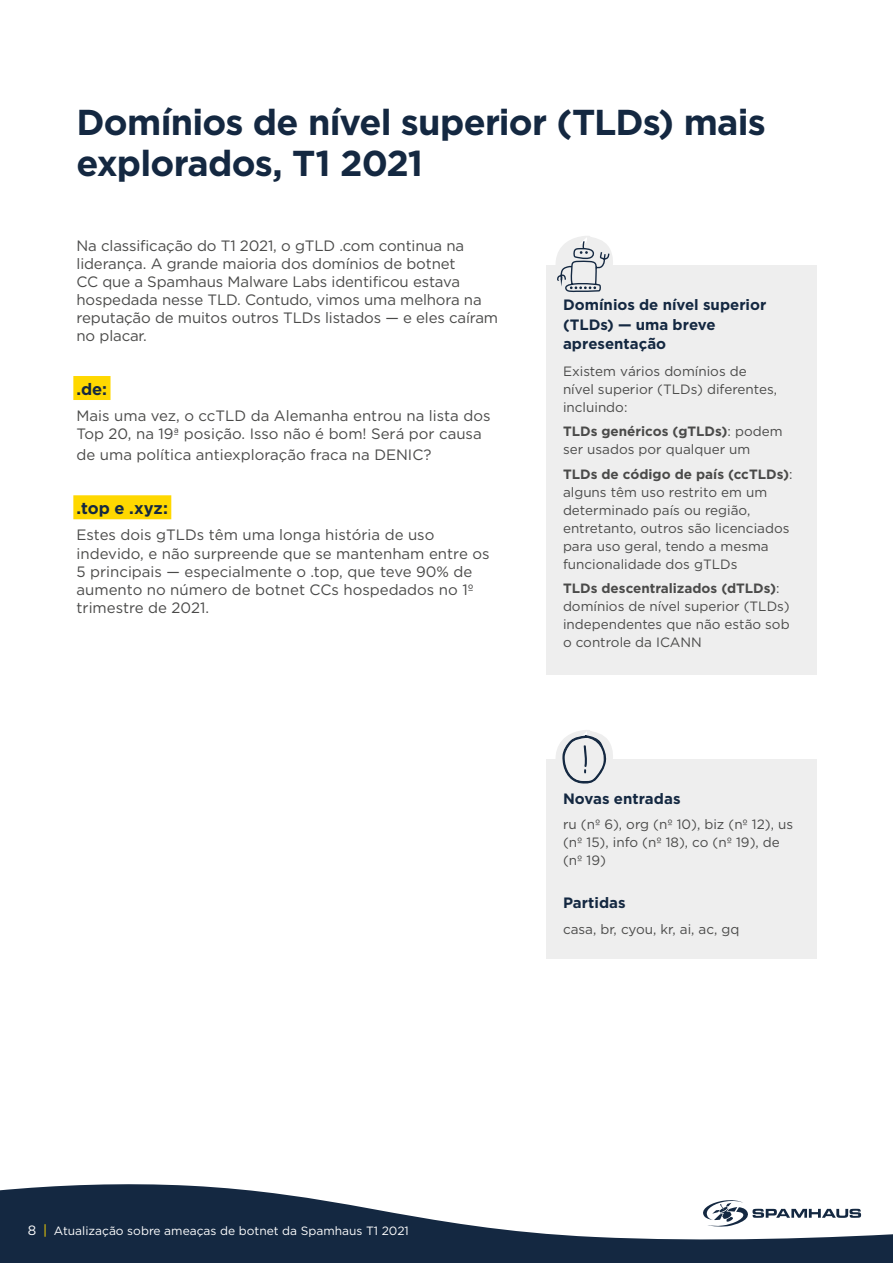
<style>
.page{position:relative;width:893px;height:1263px;background:#fff}
.page>*{position:absolute;margin:0;border:0;box-sizing:border-box;transform-origin:0 0}
.Page_heading{font:700 36px/40.5px "Gotham";letter-spacing:-.02em;color:#142841}
.Subhead{font:700 16.5px "Gotham";color:#142841}
.Body{font:15px/18px "Gotham";letter-spacing:-.01em;color:#4a4a49}
.Caption_heading{font:700 15px/19.5px "Gotham";color:#142841}
.t1{font:13.5px/18px "Gotham";color:#4a4a49}
.t2{font:12px "Gotham";color:#fff}
.s1{font-weight:700}
.s2{font-size:13.5px}
.s3{font-size:13.5px;color:#ffd800}
</style>
<div class="page">
<svg style="left:0;top:1184px;width:893px;height:79px;fill:#142841"></svg>
<svg style="left:702px;top:1199px;width:159px;height:28px"></svg>
<div style="left:73px;top:376px;width:38px;height:24px;background:#ffd800"></div>
<div style="left:73px;top:495px;width:98px;height:24px;background:#ffd800"></div>
<div style="left:546px;top:265px;width:270px;height:410px;background:#eee"></div>
<div style="left:546px;top:759px;width:270px;height:200px;background:#eee"></div>
<svg style="left:558px;top:730px;width:53px;height:54px"></svg>
<svg style="left:556px;top:236px;width:55px;height:57px"></svg>
<p class="Page_heading" style="left:77px;top:102px;width:691px">Domínios de nível superior (TLDs) mais explorados, T1 2021</p>
<p class="Body" style="left:77px;top:236px;width:423px">Na classificação do T1 2021, o gTLD .com continua na liderança. A grande maioria dos domínios de botnet<br>CC que a Spamhaus Malware Labs identificou estava hospedada nesse TLD. Contudo, vimos uma melhora na reputação de muitos outros TLDs listados — e eles caíram no placar.</p>
<p class="Subhead" style="left:77px;top:378px;width:32px">.de:</p>
<p class="Body" style="left:77px;top:407px;width:415px">Mais uma vez, o ccTLD da Alemanha entrou na lista dos<br>Top 20, na 19ª posição. Isso não é bom! Será por causa</p>
<p class="Body" style="left:77px;top:446px;width:356px">de uma política antiexploração fraca na DENIC?</p>
<p class="Subhead" style="left:77px;top:497px;width:93px">.top e .xyz:</p>
<p class="Body" style="left:77px;top:526px;width:414px">Estes dois gTLDs têm uma longa história de uso indevido, e não surpreende que se mantenham entre os 5 principais — especialmente o .top, que teve 90% de aumento no número de botnet CCs hospedados no 1º trimestre de 2021.</p>
<p class="Caption_heading" style="left:563px;top:295px;width:205px">Domínios de nível superior (TLDs) — uma breve apresentação</p>
<p class="t1" style="left:563px;top:362px;width:216px">Existem vários domínios de nível superior (TLDs) diferentes, incluindo:</p>
<p class="t1" style="left:563px;top:422px;width:221px"><span class="s1">TLDs genéricos (gTLDs)</span>: podem ser usados por qualquer um</p>
<p class="t1" style="left:563px;top:464px;width:231px"><span class="s1">TLDs de código de país (ccTLDs)</span>: alguns têm uso restrito em um determinado país ou região, entretanto, outros são licenciados para uso geral, tendo a mesma funcionalidade dos gTLDs</p>
<p class="t1" style="left:563px;top:579px;width:228px"><span class="s1">TLDs descentralizados (dTLDs)</span>: domínios de nível superior (TLDs) independentes que não estão sob o controle da ICANN</p>
<p class="Caption_heading" style="left:563px;top:789px;width:119px">Novas entradas</p>
<p class="t1" style="left:563px;top:815px;width:232px">ru (nº 6), org (nº 10), biz (nº 12), us (nº 15), info (nº 18), co (nº 19), de (nº 19)</p>
<p class="Caption_heading" style="left:563px;top:892px;width:64px">Partidas</p>
<p class="t1" style="left:563px;top:920px;width:178px">casa, br, cyou, kr, ai, ac, gq</p>
<p class="t2" style="left:28px;top:1224px;width:383px"><span class="s2">8</span> <span class="s3">|</span> Atualização sobre ameaças de botnet da Spamhaus T1 2021</p>
</div>
